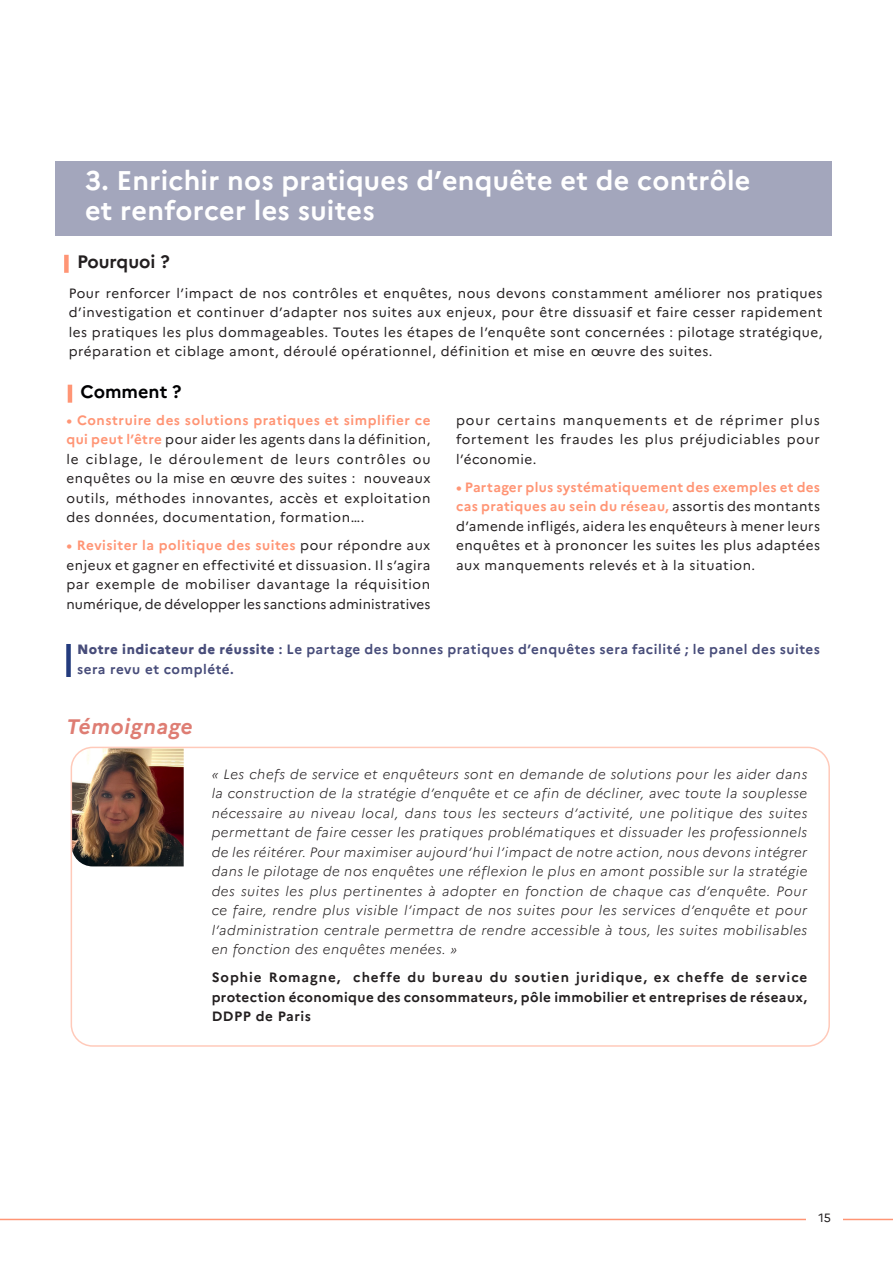
<style>
.page{position:relative;width:893px;height:1263px;background:#fff}
.page>*{position:absolute;margin:0;border:0;box-sizing:border-box;transform-origin:0 0}
.titre_partie_1_2_3_4{font:700 27px "Marianne";letter-spacing:.01em;color:#fff}
.témoignage{font:italic 700 21px "Marianne";letter-spacing:.04em;color:#de7d73}
.pourquoi___comment{font:700 18px "Marianne";color:#231f20}
.pourquoi___comment-2{font:700 18px "Marianne";color:#000002}
.texte{font:13.5px/19.5px "Marianne";letter-spacing:.04em;color:#231f20;text-align:justify}
.citation_texte{font:italic 300 13.5px/19.5px "Marianne";letter-spacing:.04em;color:#231f20;text-align:justify}
.citation_texte-2{font:700 13.5px/19.5px "Marianne";letter-spacing:.03em;color:#231f20;text-align:justify}
.nous{font:700 13.5px/19.5px "Marianne";letter-spacing:.04em;color:#484d7a}
.t1{font:12px "Marianne";color:#231f20}
.s1{font-weight:700;color:#ff9575}
.s2{font-weight:800}
</style>
<div class="page">
<hr style="left:0;top:1219px;width:893px;height:1px;background:#ff9575">
<div style="left:807px;top:1213px;width:36px;height:13px;background:#fff"></div>
<div style="left:55px;top:162px;width:777px;height:44px;background:#a3a6bc"></div>
<div style="left:55px;top:192px;width:777px;height:44px;background:#a3a6bc"></div>
<div style="left:66px;top:644px;width:5px;height:33px;background:#233b7d"></div>
<img style="left:71px;top:748px;width:113px;height:118px">
<div style="left:71px;top:747px;width:759px;height:300px;border:2px solid #ffcaba;border-radius:21px"></div>
<hr style="left:68px;top:385px;width:4px;height:18px;background:#ff9575">
<div style="left:64px;top:255px;width:5px;height:18px;background:#ff9575"></div>
<p class="titre_partie_1_2_3_4" style="left:85px;top:164px;width:667px">3. Enrichir nos pratiques d’enquête et de contrôle</p>
<p class="titre_partie_1_2_3_4" style="left:85px;top:194px;width:291px">et renforcer les suites</p>
<p class="pourquoi___comment" style="left:77px;top:251px;width:94px">Pourquoi ?</p>
<p class="texte" style="left:69px;top:283px;width:755px">Pour renforcer l’impact de nos contrôles et enquêtes, nous devons constamment améliorer nos pratiques d’investigation et continuer d’adapter nos suites aux enjeux, pour être dissuasif et faire cesser rapidement les pratiques les plus dommageables. Toutes les étapes de l’enquête sont concernées : pilotage stratégique, préparation et ciblage amont, déroulé opérationnel, définition et mise en œuvre des suites.</p>
<p class="pourquoi___comment-2" style="left:81px;top:381px;width:102px">Comment ?</p>
<p class="texte" style="left:66px;top:410px;width:366px"><span class="s1">• Construire des solutions pratiques et simplifier ce qui peut l’être</span> pour aider les agents dans la définition, le ciblage, le déroulement de leurs contrôles ou enquêtes ou la mise en œuvre des suites : nouveaux outils, méthodes innovantes, accès et exploitation des données, documentation, formation….</p>
<p class="texte" style="left:66px;top:536px;width:366px"><span class="s1">• Revisiter la politique des suites</span> pour répondre aux enjeux et gagner en effectivité et dissuasion. Il s’agira par exemple de mobiliser davantage la réquisition numérique, de développer les sanctions administratives</p>
<p class="texte" style="left:456px;top:410px;width:365px">pour certains manquements et de réprimer plus fortement les fraudes les plus préjudiciables pour l’économie.</p>
<p class="texte" style="left:456px;top:477px;width:366px"><span class="s1">• Partager plus systématiquement des exemples et des cas pratiques au sein du réseau,</span> assortis des montants d’amende infligés, aidera les enquêteurs à mener leurs enquêtes et à prononcer les suites les plus adaptées aux manquements relevés et à la situation.</p>
<p class="nous" style="left:77px;top:639px;width:744px"><span class="s2">Notre indicateur de réussite</span> : Le partage des bonnes pratiques d’enquêtes sera facilité ; le panel des suites sera revu et complété.</p>
<p class="témoignage" style="left:66px;top:710px;width:128px">Témoignage</p>
<p class="citation_texte" style="left:212px;top:763px;width:597px">« Les chefs de service et enquêteurs sont en demande de solutions pour les aider dans la construction de la stratégie d’enquête et ce afin de décliner, avec toute la souplesse nécessaire au niveau local, dans tous les secteurs d’activité, une politique des suites permettant de faire cesser les pratiques problématiques et dissuader les professionnels de les réitérer. Pour maximiser aujourd’hui l’impact de notre action, nous devons intégrer dans le pilotage de nos enquêtes une réflexion le plus en amont possible sur la stratégie des suites les plus pertinentes à adopter en fonction de chaque cas d’enquête. Pour ce faire, rendre plus visible l’impact de nos suites pour les services d’enquête et pour l’administration centrale permettra de rendre accessible à tous, les suites mobilisables en fonction des enquêtes menées. »</p>
<p class="citation_texte-2" style="left:212px;top:968px;width:597px">Sophie Romagne, cheffe du bureau du soutien juridique, ex cheffe de service protection économique des consommateurs, pôle immobilier et entreprises de réseaux, DDPP de Paris</p>
<p class="t1" style="left:819px;top:1210px;width:14px">15</p>
</div>
